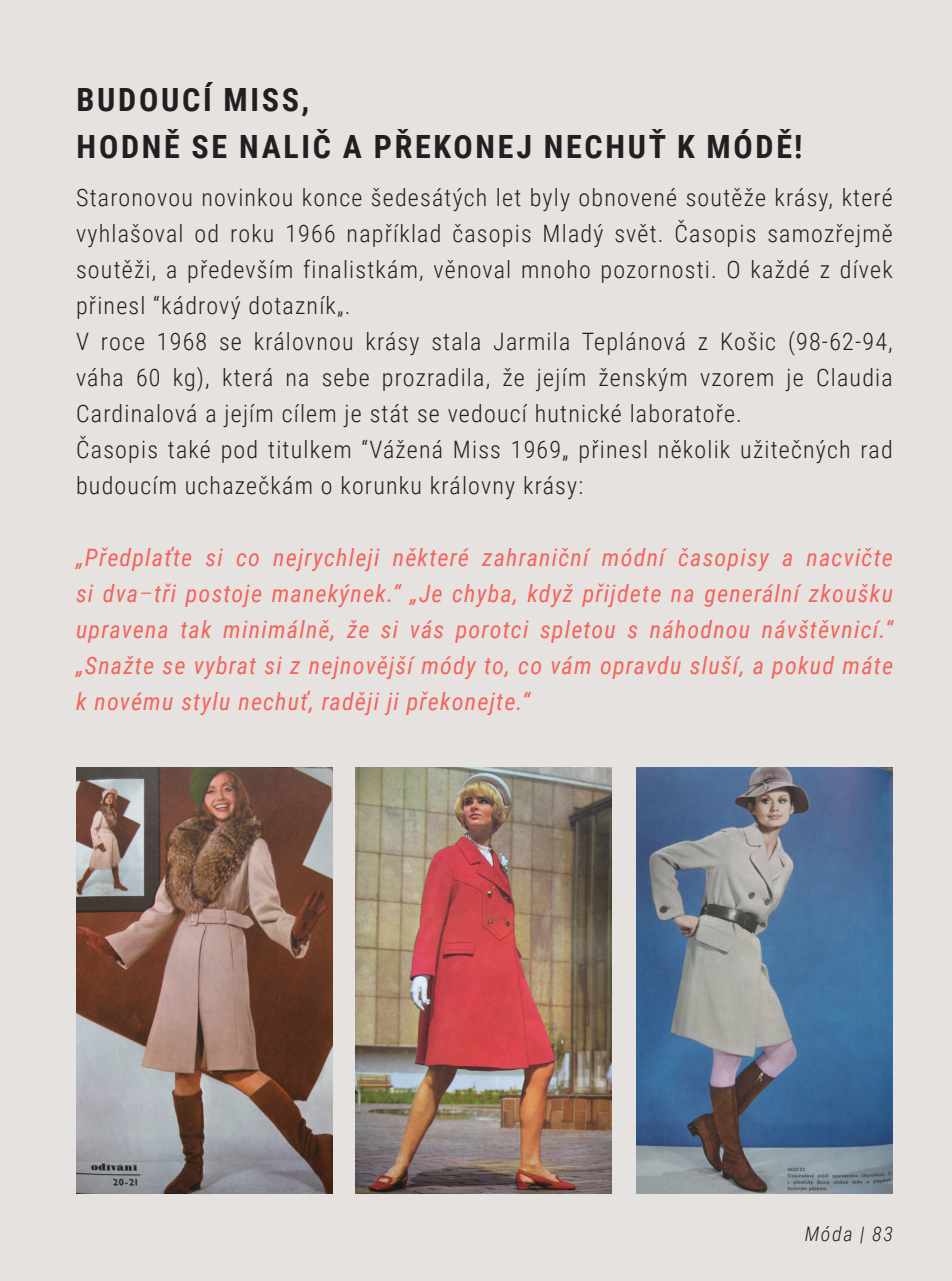
<style>
.page{position:relative;width:952px;height:1281px;background:#fff}
.page>*{position:absolute;margin:0;border:0;box-sizing:border-box;transform-origin:0 0}
.podnadpis{font:700 32px "Roboto Condensed";letter-spacing:.085em;color:#231f20}
.text{font:300 24px/36px "Roboto Condensed";letter-spacing:.05em;color:#231f20;text-align:justify}
.poznamky{font:italic 24px/36px "Roboto Condensed";letter-spacing:.05em;color:#f1665d;text-align:justify}
.t1{font:italic 300 20px "Roboto Condensed";letter-spacing:.08em;color:#231f20}
.s1{font-weight:300;font-style:normal}
</style>
<div class="page">
<div style="left:0;top:0;width:951px;height:1280px;background:#e6e2e0"></div>
<img style="left:636px;top:767px;width:256px;height:426px">
<img style="left:76px;top:767px;width:256px;height:426px">
<img style="left:355px;top:767px;width:256px;height:426px">
<p class="podnadpis" style="left:77px;top:77px;width:234px">BUDOUCÍ MISS,</p>
<p class="podnadpis" style="left:77px;top:125px;width:727px">HODNĚ SE NALIČ A PŘEKONEJ NECHUŤ K MÓDĚ!</p>
<p class="text" style="left:76px;top:178px;width:818px">Staronovou novinkou konce šedesátých let byly obnovené soutěže krásy, které vyhlašoval od roku 1966 například časopis Mladý svět. Časopis samozřejmě soutěži, a především finalistkám, věnoval mnoho pozornosti. O každé z dívek přinesl “kádrový dotazník„.</p>
<p class="text" style="left:76px;top:322px;width:818px">V roce 1968 se královnou krásy stala Jarmila Teplánová z Košic (98-62-94, váha 60 kg), která na sebe prozradila, že jejím ženským vzorem je Claudia Cardinalová a jejím cílem je stát se vedoucí hutnické laboratoře.</p>
<p class="text" style="left:76px;top:430px;width:818px">Časopis také pod titulkem “Vážená Miss 1969„ přinesl několik užitečných rad budoucím uchazečkám o korunku královny krásy:</p>
<p class="poznamky" style="left:76px;top:538px;width:818px">„Předplaťte si co nejrychleji některé zahraniční módní časopisy a nacvičte si dva<span class="s1">–</span>tři postoje manekýnek.“ „Je chyba, když přijdete na generální zkoušku upravena tak minimálně, že si vás porotci spletou s náhodnou návštěvnicí.“ „Snažte se vybrat si z nejnovější módy to, co vám opravdu sluší, a pokud máte k novému stylu nechuť, raději ji překonejte.“</p>
<p class="t1" style="left:804px;top:1219px;width:90px">Móda | 83</p>
</div>
